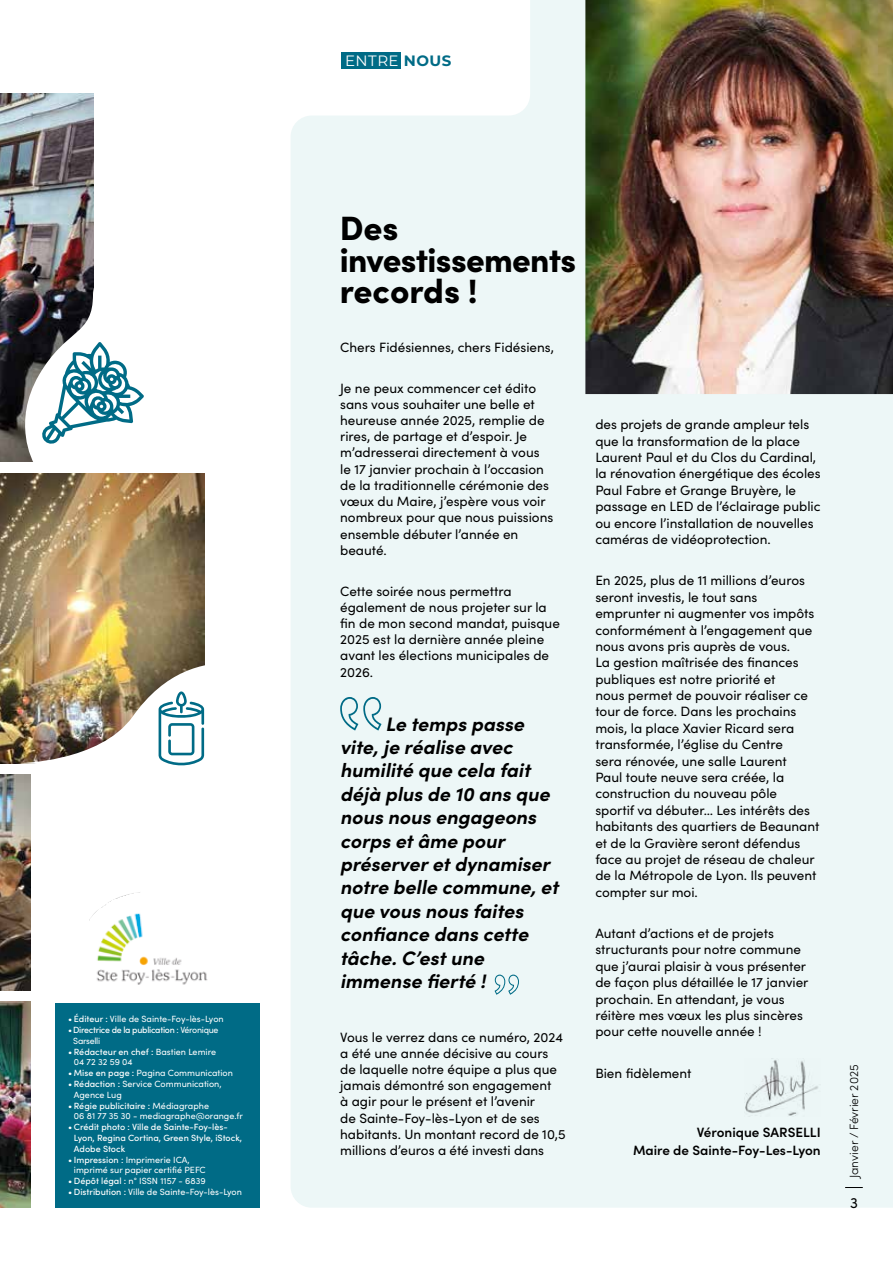
<style>
.page{position:relative;width:893px;height:1263px;background:#fff}
.page>*{position:absolute;margin:0;border:0;box-sizing:border-box;transform-origin:0 0}
.t1{font:900 33.75px/31.5px "Sofia Pro";letter-spacing:-.02em;color:#000}
.t2{font:italic 700 19.5px/23.4px "Sofia Pro";color:#000}
.t3{font:15px "Montserrat";letter-spacing:.03em;color:#fff}
.t4{font:15px "Sofia Pro";color:#000}
.t5{font:13.5px/16.4px "Sofia Pro";color:#000}
.t6{font:600 13.5px/18.1px "Sofia Pro";color:#000;text-align:right}
.t7{font:300 12px "Sofia Pro";color:#000}
.t8{font:9px/10.8px "Sofia Pro";color:#fff}
.t9{font:500 9px/10.8px "Sofia Pro";color:#fff}
.t10{font:500 9px/10.8px "Sofia Pro";letter-spacing:-.03em;color:#fff}
.s1{font-weight:500}
.s2{font-weight:400}
.s3{font-weight:700;color:#006b86}
</style>
<div class="page">
<div style="left:291px;top:0;width:602px;height:1208px;background:#edf7f7"></div>
<img style="left:585px;top:0;width:308px;height:394px">
<div style="left:342px;top:52px;width:59px;height:17px;background:#006b86"></div>
<svg style="left:845px;top:1187px;width:18px;height:1px"></svg>
<svg style="left:340px;top:697px;width:41px;height:33px"></svg>
<svg style="left:494px;top:974px;width:25px;height:21px"></svg>
<img style="left:744px;top:1058px;width:77px;height:58px">
<img style="left:0;top:473px;width:204px;height:290px">
<img style="left:89px;top:892px;width:119px;height:93px">
<img style="left:0;top:94px;width:93px;height:368px">
<img style="left:0;top:774px;width:31px;height:216px">
<img style="left:0;top:1001px;width:31px;height:207px">
<div style="left:55px;top:1003px;width:204px;height:205px;background:#006b86"></div>
<img style="left:11px;top:249px;width:133px;height:213px">
<img style="left:17px;top:662px;width:188px;height:104px">
<p class="t8" style="left:68px;top:1013px;width:157px">• <span class="s1">Éditeur :</span> Ville de Sainte-Foy-lès-Lyon</p>
<p class="t10" style="left:73px;top:1024px;width:147px;text-indent:-5px"><span class="s2">•</span> Directrice de la publication <span class="s2">: Véronique<br>Sarselli</span></p>
<p class="t8" style="left:74px;top:1045px;width:144px;text-indent:-6px">• <span class="s1">Rédacteur en chef :</span> Bastien Lemire<br>04 72 32 59 04</p>
<p class="t8" style="left:68px;top:1067px;width:166px">• <span class="s1">Mise en page :</span> Pagina Communication</p>
<p class="t8" style="left:74px;top:1078px;width:149px;text-indent:-6px">• <span class="s1">Rédaction :</span> Service Communication,<br>Agence Lug</p>
<p class="t8" style="left:74px;top:1099px;width:170px;text-indent:-6px">• <span class="s1">Régie publicitaire :</span> Médiagraphe<br>06 81 77 35 30 - mediagraphe@orange.fr</p>
<p class="t9" style="left:74px;top:1121px;width:170px;text-indent:-6px"><span class="s2">•</span> Crédit photo : Ville de Sainte-Foy-lès-<br>Lyon, Regina Cortina, Green Style, iStock,<br>Adobe Stock</p>
<p class="t8" style="left:74px;top:1153px;width:133px;text-indent:-6px">• <span class="s1">Impression :</span> Imprimerie ICA, imprimé sur papier certifié PEFC</p>
<p class="t8" style="left:68px;top:1175px;width:139px">• <span class="s1">Dépôt légal :</span> n° ISSN 1157 - 6839</p>
<p class="t8" style="left:68px;top:1186px;width:175px">• <span class="s1">Distribution :</span> Ville de Sainte-Foy-lès-Lyon</p>
<p class="t3" style="left:345px;top:50px;width:108px">ENTRE <span class="s3">NOUS</span></p>
<h1 class="t1" style="left:340px;top:210px;width:238px">Des investissements records !</h1>
<p class="t5" style="left:340px;top:338px;width:215px">Chers Fidésiennes, chers Fidésiens,</p>
<p class="t5" style="left:340px;top:379px;width:215px">Je ne peux commencer cet édito sans vous souhaiter une belle et heureuse année 2025, remplie de rires, de partage et d’espoir. Je m’adresserai directement à vous le 17 janvier prochain à l’occasion de la traditionnelle cérémonie des vœux du Maire, j’espère vous voir nombreux pour que nous puissions ensemble débuter l’année en beauté.</p>
<p class="t5" style="left:340px;top:582px;width:221px">Cette soirée nous permettra également de nous projeter sur la fin de mon second mandat, puisque<br>2025 est la dernière année pleine avant les élections municipales de<br>2026.</p>
<p class="t2" style="left:340px;top:710px;width:220px;text-indent:45px">Le temps passe vite, je réalise avec humilité que cela fait déjà plus de 10 ans que nous nous engageons corps et âme pour préserver et dynamiser notre belle commune, et que vous nous faites confiance dans cette tâche. C’est une immense fierté !</p>
<p class="t5" style="left:340px;top:1028px;width:227px">Vous le verrez dans ce numéro, 2024 a été une année décisive au cours de laquelle notre équipe a plus que jamais démontré son engagement<br>à agir pour le présent et l’avenir<br>de Sainte-Foy-lès-Lyon et de ses habitants. Un montant record de 10,5 millions d’euros a été investi dans</p>
<p class="t5" style="left:595px;top:416px;width:227px">des projets de grande ampleur tels que la transformation de la place Laurent Paul et du Clos du Cardinal, la rénovation énergétique des écoles Paul Fabre et Grange Bruyère, le passage en LED de l’éclairage public ou encore l’installation de nouvelles caméras de vidéoprotection.</p>
<p class="t5" style="left:595px;top:572px;width:226px">En 2025, plus de 11 millions d’euros seront investis, le tout sans emprunter ni augmenter vos impôts conformément à l’engagement que nous avons pris auprès de vous.<br>La gestion maîtrisée des finances publiques est notre priorité et<br>nous permet de pouvoir réaliser ce tour de force. Dans les prochains mois, la place Xavier Ricard sera transformée, l’église du Centre<br>sera rénovée, une salle Laurent<br>Paul toute neuve sera créée, la construction du nouveau pôle sportif va débuter… Les intérêts des habitants des quartiers de Beaunant et de la Gravière seront défendus face au projet de réseau de chaleur de la Métropole de Lyon. Ils peuvent compter sur moi.</p>
<p class="t5" style="left:595px;top:924px;width:215px">Autant d’actions et de projets structurants pour notre commune que j’aurai plaisir à vous présenter de façon plus détaillée le 17 janvier prochain. En attendant, je vous réitère mes vœux les plus sincères pour cette nouvelle année !</p>
<p class="t5" style="left:595px;top:1064px;width:98px">Bien fidèlement</p>
<p class="t6" style="left:633px;top:1122px;width:189px">Véronique SARSELLI<br>Maire de Sainte-Foy-Les-Lyon</p>
<p class="t7" style="left:845px;top:1178px;width:115px;rotate:-90deg">Janvier / Février 2025</p>
<p class="t4" style="left:850px;top:1191px;width:9px">3</p>
</div>
